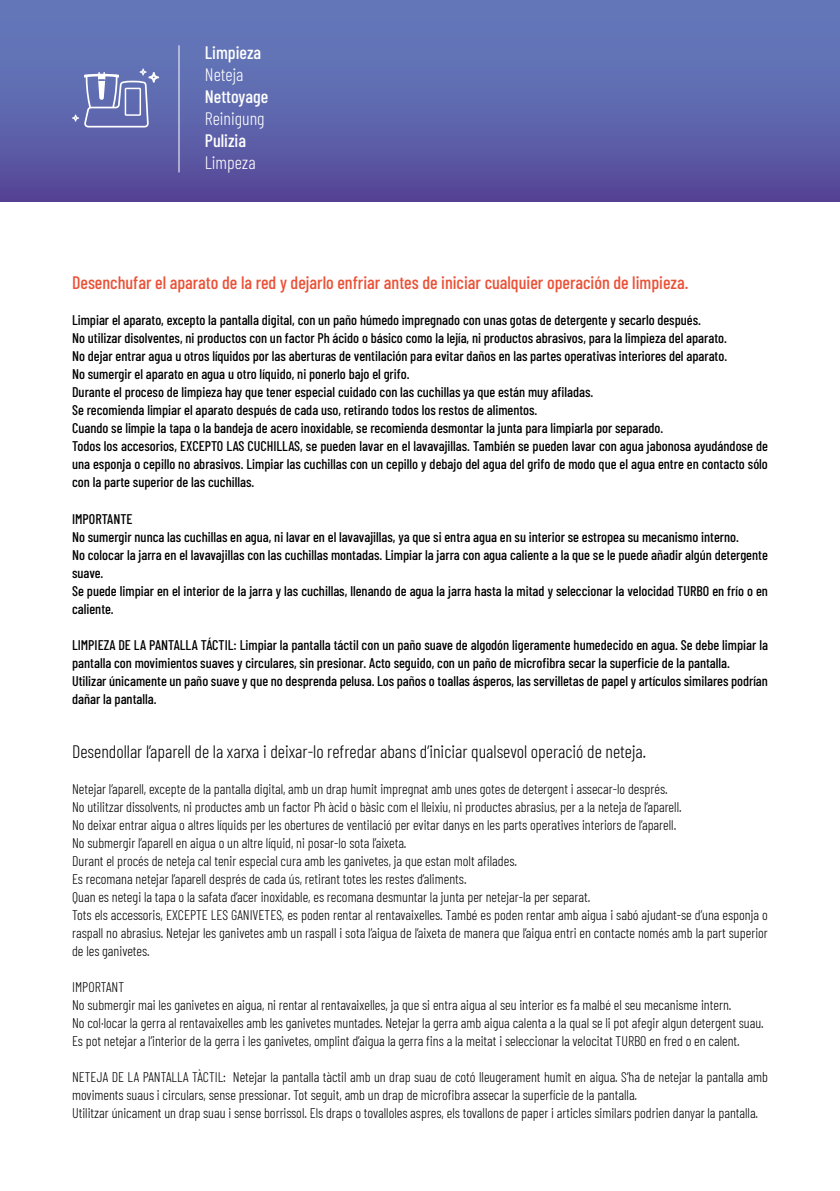
<style>
.page{position:relative;width:840px;height:1191px;background:#fff}
.page>*{position:absolute;margin:0;border:0;box-sizing:border-box;transform-origin:0 0}
.t1{font:300 18px "Barlow Condensed";color:#000}
.t2{font:500 18px "Barlow Condensed";color:#ea5136}
.t3{font:500 18px "Barlow Condensed";color:#fff}
.t4{font:300 18px "Barlow Condensed";color:#fff}
.t5{font:500 14px/18px "Barlow Condensed";color:#000}
.t6{font:300 14px/18px "Barlow Condensed";color:#000}
</style>
<div class="page">
<div style="left:0;top:0;width:839px;height:201px;background:linear-gradient(to bottom,#6580bf,#574c9a)"></div>
<hr style="left:178px;top:45px;width:1px;height:127px;background:#fff">
<svg style="left:72px;top:68px;width:87px;height:59px;background:#7983bd"></svg>
<p class="t3" style="left:205px;top:40px;width:58px">Limpieza</p>
<p class="t4" style="left:205px;top:61px;width:40px">Neteja</p>
<p class="t3" style="left:205px;top:83px;width:65px">Nettoyage</p>
<p class="t4" style="left:205px;top:105px;width:61px">Reinigung</p>
<p class="t3" style="left:205px;top:127px;width:43px">Pulizia</p>
<p class="t4" style="left:205px;top:149px;width:52px">Limpeza</p>
<p class="t2" style="left:72px;top:270px;width:617px">Desenchufar el aparato de la red y dejarlo enfriar antes de iniciar cualquier operación de limpieza.</p>
<p class="t5" style="left:72px;top:310px;width:697px">Limpiar el aparato, excepto la pantalla digital, con un paño húmedo impregnado con unas gotas de detergente y secarlo después.<br>No utilizar disolventes, ni productos con un factor Ph ácido o básico como la lejía, ni productos abrasivos, para la limpieza del aparato.<br>No dejar entrar agua u otros líquidos por las aberturas de ventilación para evitar daños en las partes operativas interiores del aparato.<br>No sumergir el aparato en agua u otro líquido, ni ponerlo bajo el grifo.<br>Durante el proceso de limpieza hay que tener especial cuidado con las cuchillas ya que están muy afiladas.<br>Se recomienda limpiar el aparato después de cada uso, retirando todos los restos de alimentos.<br>Cuando se limpie la tapa o la bandeja de acero inoxidable, se recomienda desmontar la junta para limpiarla por separado.<br>Todos los accesorios, EXCEPTO LAS CUCHILLAS, se pueden lavar en el lavavajillas. También se pueden lavar con agua jabonosa ayudándose de una esponja o cepillo no abrasivos. Limpiar las cuchillas con un cepillo y debajo del agua del grifo de modo que el agua entre en contacto sólo con la parte superior de las cuchillas.</p>
<p class="t5" style="left:72px;top:508px;width:697px">IMPORTANTE<br>No sumergir nunca las cuchillas en agua, ni lavar en el lavavajillas, ya que si entra agua en su interior se estropea su mecanismo interno.<br>No colocar la jarra en el lavavajillas con las cuchillas montadas. Limpiar la jarra con agua caliente a la que se le puede añadir algún detergente suave.<br>Se puede limpiar en el interior de la jarra y las cuchillas, llenando de agua la jarra hasta la mitad y seleccionar la velocidad TURBO en frío o en caliente.</p>
<p class="t5" style="left:72px;top:634px;width:697px">LIMPIEZA DE LA PANTALLA TÁCTIL: Limpiar la pantalla táctil con un paño suave de algodón ligeramente humedecido en agua. Se debe limpiar la pantalla con movimientos suaves y circulares, sin presionar. Acto seguido, con un paño de microfibra secar la superficie de la pantalla.<br>Utilizar únicamente un paño suave y que no desprenda pelusa. Los paños o toallas ásperos, las servilletas de papel y artículos similares podrían dañar la pantalla.</p>
<p class="t1" style="left:72px;top:738px;width:575px">Desendollar l’aparell de la xarxa i deixar-lo refredar abans d’iniciar qualsevol operació de neteja.</p>
<p class="t6" style="left:72px;top:778px;width:697px">Netejar l’aparell, excepte de la pantalla digital, amb un drap humit impregnat amb unes gotes de detergent i assecar-lo després.<br>No utilitzar dissolvents, ni productes amb un factor Ph àcid o bàsic com el lleixiu, ni productes abrasius, per a la neteja de l’aparell.<br>No deixar entrar aigua o altres líquids per les obertures de ventilació per evitar danys en les parts operatives interiors de l’aparell.<br>No submergir l’aparell en aigua o un altre líquid, ni posar-lo sota l’aixeta.<br>Durant el procés de neteja cal tenir especial cura amb les ganivetes, ja que estan molt afilades.<br>Es recomana netejar l’aparell després de cada ús, retirant totes les restes d’aliments.<br>Quan es netegi la tapa o la safata d’acer inoxidable, es recomana desmuntar la junta per netejar-la per separat.<br>Tots els accessoris, EXCEPTE LES GANIVETES, es poden rentar al rentavaixelles. També es poden rentar amb aigua i sabó ajudant-se d’una esponja o raspall no abrasius. Netejar les ganivetes amb un raspall i sota l’aigua de l’aixeta de manera que l’aigua entri en contacte només amb la part superior de les ganivetes.</p>
<p class="t6" style="left:72px;top:976px;width:692px">IMPORTANT<br>No submergir mai les ganivetes en aigua, ni rentar al rentavaixelles, ja que si entra aigua al seu interior es fa malbé el seu mecanisme intern.<br>No col·locar la gerra al rentavaixelles amb les ganivetes muntades. Netejar la gerra amb aigua calenta a la qual se li pot afegir algun detergent suau.<br>Es pot netejar a l’interior de la gerra i les ganivetes, omplint d’aigua la gerra fins a la meitat i seleccionar la velocitat TURBO en fred o en calent.</p>
<p class="t6" style="left:72px;top:1066px;width:697px">NETEJA DE LA PANTALLA TÀCTIL: Netejar la pantalla tàctil amb un drap suau de cotó lleugerament humit en aigua. S’ha de netejar la pantalla amb moviments suaus i circulars, sense pressionar. Tot seguit, amb un drap de microfibra assecar la superfície de la pantalla.<br>Utilitzar únicament un drap suau i sense borrissol. Els draps o tovalloles aspres, els tovallons de paper i articles similars podrien danyar la pantalla.</p>
</div>
